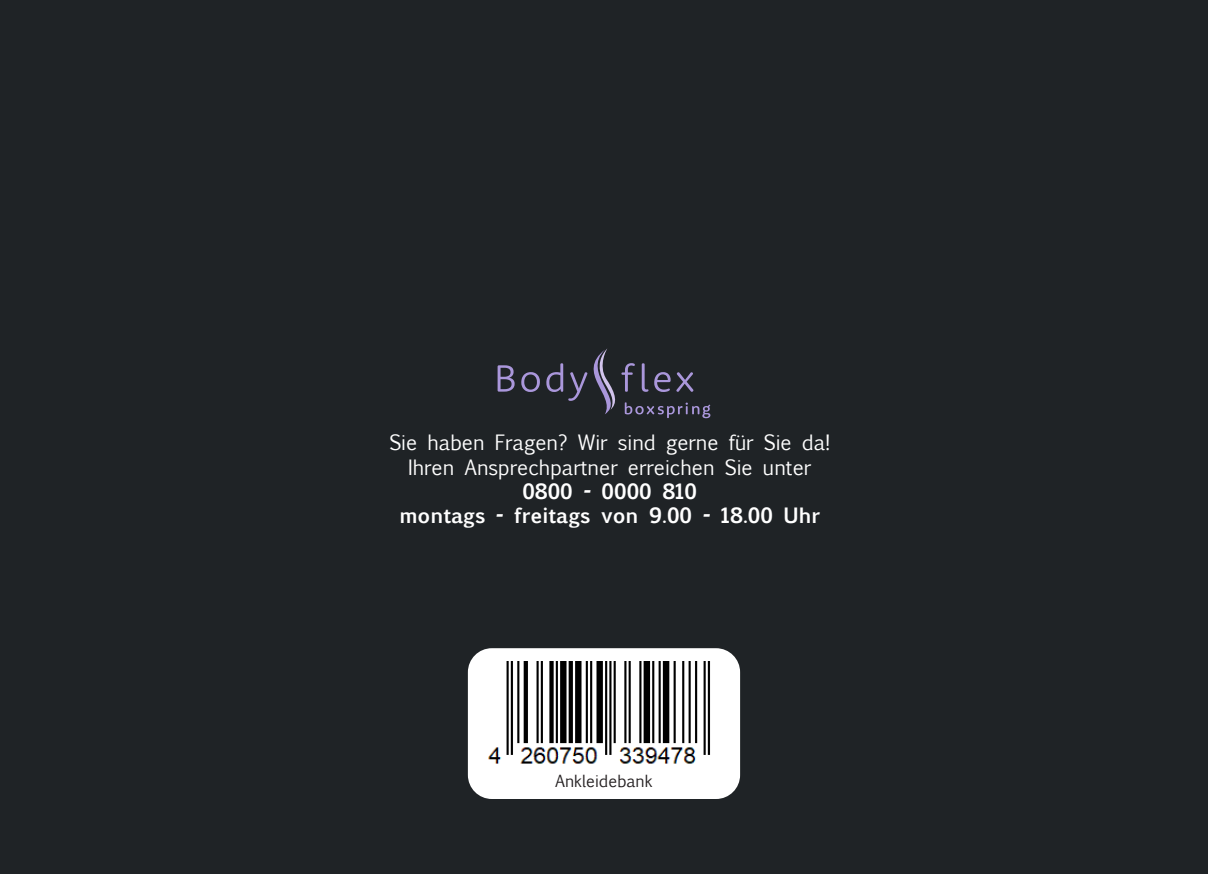
<style>
.page{position:relative;width:1208px;height:874px;background:#fff}
.page>*{position:absolute;margin:0;border:0;box-sizing:border-box;transform-origin:0 0}
.t1{font:20.2px "Euphemia UCAS";color:#fff}
.t2{font:700 20.2px "Euphemia UCAS";color:#fff}
.t3{font:16px "Euphemia UCAS";color:#231f20}
</style>
<div class="page">
<div style="left:0;top:0;width:1208px;height:873px;background:#1f2326"></div>
<svg style="left:497px;top:349px;width:213px;height:69px"></svg>
<div style="left:468px;top:648px;width:272px;height:150px;background:#fff;border-radius:24px"></div>
<img style="left:488px;top:661px;width:223px;height:103px">
<p class="t1" style="left:389px;top:428px;width:442px">Sie haben Fragen? Wir sind gerne für Sie da!</p>
<p class="t1" style="left:408px;top:452px;width:405px">Ihren Ansprechpartner erreichen Sie unter</p>
<p class="t2" style="left:522px;top:475px;width:176px">0800 - 0000 810</p>
<p class="t2" style="left:399px;top:500px;width:422px">montags - freitags von 9.00 - 18.00 Uhr</p>
<p class="t3" style="left:555px;top:768px;width:99px">Ankleidebank</p>
</div>
